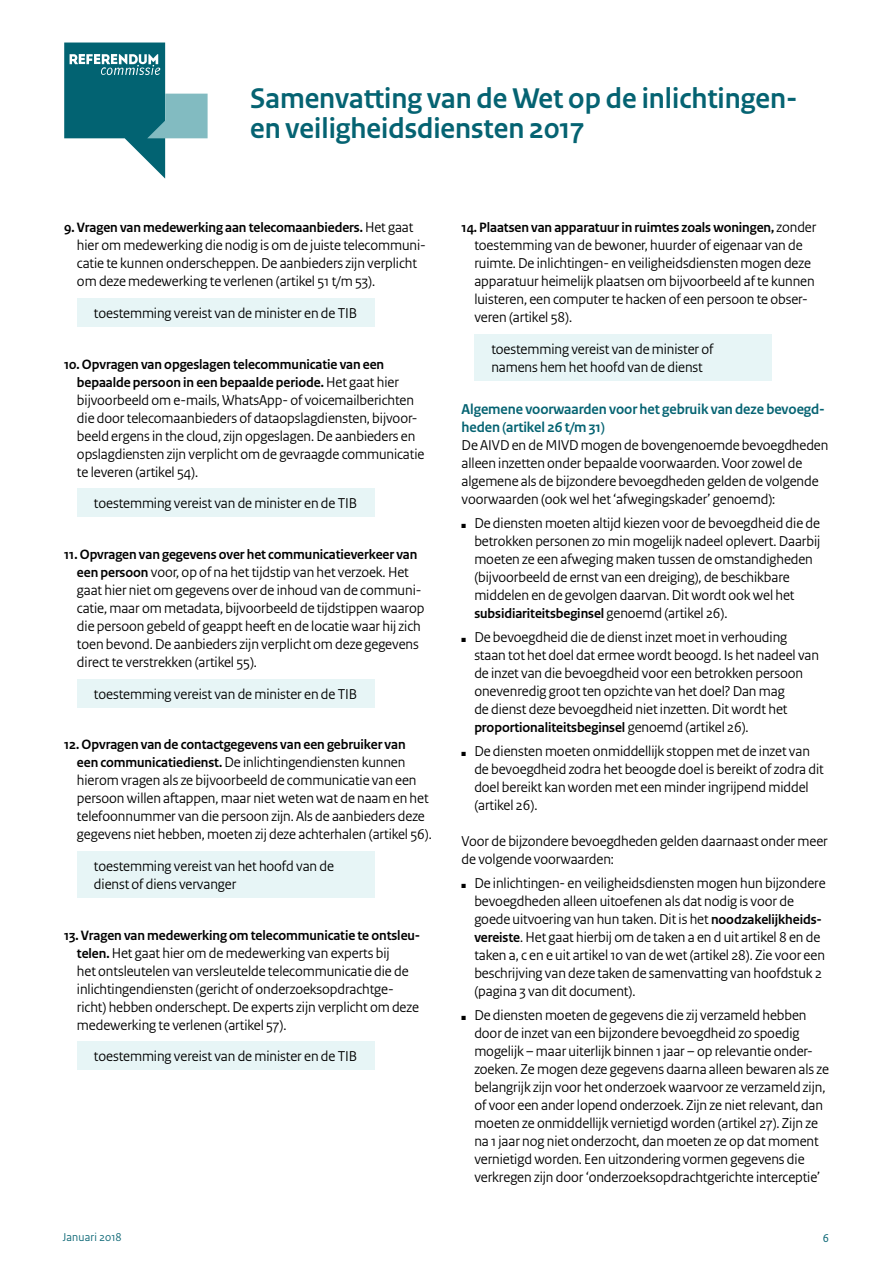
<style>
.page{position:relative;width:893px;height:1263px;background:#fff}
.page>*{position:absolute;margin:0;border:0;box-sizing:border-box;transform-origin:0 0}
.t1{font:700 30px/30px "Rijksoverheid Sans Heading";color:#056372}
.t2{font:15px/18px "Rijksoverheid Sans Heading";letter-spacing:-.005em;color:#000}
.t3{font:700 15px/18px "Rijksoverheid Sans Heading";letter-spacing:-.005em;color:#056372}
.t4{font:700 14.25px/18px "Rijksoverheid Sans Heading";letter-spacing:-.005em;color:#000}
.t5{font:12px "Rijksoverheid Sans Heading";letter-spacing:.02em;color:#056372}
.t6{font:12px "Rijksoverheid Sans Text";color:#056372}
.s1{font-weight:400;font-size:15px}
.s2{font-weight:700;font-size:14.25px}
</style>
<div class="page">
<svg style="left:64px;top:43px;width:144px;height:136px"></svg>
<div style="left:77px;top:298px;width:298px;height:29px;background:#e7f5f6"></div>
<div style="left:77px;top:489px;width:298px;height:28px;background:#e7f5f6"></div>
<div style="left:77px;top:679px;width:298px;height:28px;background:#e7f5f6"></div>
<div style="left:77px;top:851px;width:298px;height:46px;background:#e7f5f6"></div>
<div style="left:77px;top:1041px;width:298px;height:29px;background:#e7f5f6"></div>
<div style="left:474px;top:334px;width:298px;height:47px;background:#e7f5f6"></div>
<h1 class="t1" style="left:250px;top:84px;width:549px">Samenvatting van de Wet op de inlichtingen&shy;en veiligheidsdiensten 2017</h1>
<p class="t4" style="left:64px;top:219px;width:351px">9. Vragen van medewerking aan telecomaanbieders. <span class="s1">Het gaat</span></p>
<p class="t2" style="left:77px;top:237px;width:350px">hier om medewerking die nodig is om de juiste telecommuni&shy;catie te kunnen onderscheppen. De aanbieders zijn verplicht om deze medewerking te verlenen (artikel 51 t/m 53).</p>
<p class="t2" style="left:94px;top:304px;width:265px">toestemming vereist van de minister en de TIB</p>
<p class="t4" style="left:77px;top:355px;width:324px;text-indent:-13px">10. Opvragen van opgeslagen telecommunicatie van een bepaalde persoon in een bepaalde periode. <span class="s1">Het gaat hier</span></p>
<p class="t2" style="left:77px;top:391px;width:349px">bijvoorbeeld om e-mails, WhatsApp- of voicemailberichten die door telecomaanbieders of dataopslagdiensten, bijvoor&shy;beeld ergens in the cloud, zijn opgeslagen. De aanbieders en opslagdiensten zijn verplicht om de gevraagde communicatie te leveren (artikel 54).</p>
<p class="t2" style="left:94px;top:495px;width:265px">toestemming vereist van de minister en de TIB</p>
<p class="t4" style="left:64px;top:546px;width:355px">11. Opvragen van gegevens over het communicatieverkeer van</p>
<p class="t2" style="left:77px;top:563px;width:349px"><span class="s2">een persoon</span> voor, op of na het tijdstip van het verzoek. Het gaat hier niet om gegevens over de inhoud van de communi&shy;catie, maar om metadata, bijvoorbeeld de tijdstippen waarop die persoon gebeld of geappt heeft en de locatie waar hij zich toen bevond. De aanbieders zijn verplicht om deze gegevens direct te verstrekken (artikel 55).</p>
<p class="t2" style="left:94px;top:685px;width:265px">toestemming vereist van de minister en de TIB</p>
<p class="t4" style="left:64px;top:736px;width:343px">12. Opvragen van de contactgegevens van een gebruiker van</p>
<p class="t2" style="left:77px;top:753px;width:356px"><span class="s2">een communicatiedienst.</span> De inlichtingendiensten kunnen hierom vragen als ze bijvoorbeeld de communicatie van een persoon willen aftappen, maar niet weten wat de naam en het telefoonnummer van die persoon zijn. Als de aanbieders deze gegevens niet hebben, moeten zij deze achterhalen (artikel 56).</p>
<p class="t2" style="left:94px;top:857px;width:241px">toestemming vereist van het hoofd van de dienst of diens vervanger</p>
<p class="t4" style="left:64px;top:926px;width:358px">13. Vragen van medewerking om telecommunicatie te ontsleu-</p>
<p class="t2" style="left:77px;top:944px;width:344px"><span class="s2">telen.</span> Het gaat hier om de medewerking van experts bij<br>het ontsleutelen van versleutelde telecommunicatie die de inlichtingendiensten (gericht of onderzoeksopdrachtge&shy;richt) hebben onderschept. De experts zijn verplicht om deze medewerking te verlenen (artikel 57).</p>
<p class="t2" style="left:94px;top:1047px;width:265px">toestemming vereist van de minister en de TIB</p>
<p class="t4" style="left:462px;top:219px;width:356px">14. Plaatsen van apparatuur in ruimtes zoals woningen, <span class="s1">zonder</span></p>
<p class="t2" style="left:474px;top:237px;width:342px">toestemming van de bewoner, huurder of eigenaar van de ruimte. De inlichtingen- en veiligheidsdiensten mogen deze apparatuur heimelijk plaatsen om bijvoorbeeld af te kunnen luisteren, een computer te hacken of een persoon te obser&shy;veren (artikel 58).</p>
<p class="t2" style="left:491px;top:340px;width:224px">toestemming vereist van de minister of namens hem het hoofd van de dienst</p>
<p class="t3" style="left:462px;top:400px;width:365px">Algemene voorwaarden voor het gebruik van deze bevoegd&shy;heden (artikel 26 t/m 31)</p>
<p class="t2" style="left:462px;top:436px;width:368px">De AIVD en de MIVD mogen de bovengenoemde bevoegdheden alleen inzetten onder bepaalde voorwaarden. Voor zowel de algemene als de bijzondere bevoegdheden gelden de volgende voorwaarden (ook wel het ‘afwegingskader’ genoemd):</p>
<p class="t2" style="left:474px;top:514px;width:347px;text-indent:-13px">■ De diensten moeten altijd kiezen voor de bevoegdheid die de betrokken personen zo min mogelijk nadeel oplevert. Daarbij moeten ze een afweging maken tussen de omstandigheden (bijvoorbeeld de ernst van een dreiging), de beschikbare middelen en de gevolgen daarvan. Dit wordt ook wel het</p>
<p class="t4" style="left:474px;top:605px;width:255px">subsidiariteitsbeginsel <span class="s1">genoemd (artikel 26).</span></p>
<p class="t2" style="left:474px;top:628px;width:346px;text-indent:-13px">■ De bevoegdheid die de dienst inzet moet in verhouding staan tot het doel dat ermee wordt beoogd. Is het nadeel van de inzet van die bevoegdheid voor een betrokken persoon onevenredig groot ten opzichte van het doel? Dan mag<br>de dienst deze bevoegdheid niet inzetten. Dit wordt het</p>
<p class="t4" style="left:474px;top:719px;width:276px">proportionaliteitsbeginsel <span class="s1">genoemd (artikel 26).</span></p>
<p class="t2" style="left:474px;top:742px;width:351px;text-indent:-13px">■ De diensten moeten onmiddellijk stoppen met de inzet van de bevoegdheid zodra het beoogde doel is bereikt of zodra dit doel bereikt kan worden met een minder ingrijpend middel (artikel 26).</p>
<p class="t2" style="left:462px;top:832px;width:368px">Voor de bijzondere bevoegdheden gelden daarnaast onder meer de volgende voorwaarden:</p>
<p class="t2" style="left:474px;top:874px;width:353px;text-indent:-13px">■ De inlichtingen- en veiligheidsdiensten mogen hun bijzondere bevoegdheden alleen uitoefenen als dat nodig is voor de goede uitvoering van hun taken. Dit is het <span class="s2">noodzakelijkheids&shy;vereiste</span>. Het gaat hierbij om de taken a en d uit artikel 8 en de taken a, c en e uit artikel 10 van de wet (artikel 28). Zie voor een beschrijving van deze taken de samenvatting van hoofdstuk 2 (pagina 3 van dit document).</p>
<p class="t2" style="left:474px;top:1006px;width:356px;text-indent:-13px">■ De diensten moeten de gegevens die zij verzameld hebben door de inzet van een bijzondere bevoegdheid zo spoedig mogelijk – maar uiterlijk binnen 1 jaar – op relevantie onder&shy;zoeken. Ze mogen deze gegevens daarna alleen bewaren als ze belangrijk zijn voor het onderzoek waarvoor ze verzameld zijn, of voor een ander lopend onderzoek. Zijn ze niet relevant, dan moeten ze onmiddellijk vernietigd worden (artikel 27). Zijn ze na 1 jaar nog niet onderzocht, dan moeten ze op dat moment vernietigd worden. Een uitzondering vormen gegevens die verkregen zijn door ‘onderzoeksopdrachtgerichte interceptie’</p>
<p class="t5" style="left:63px;top:1230px;width:61px">Januari 2018</p>
<p class="t6" style="left:823px;top:1231px;width:8px">6</p>
</div>
